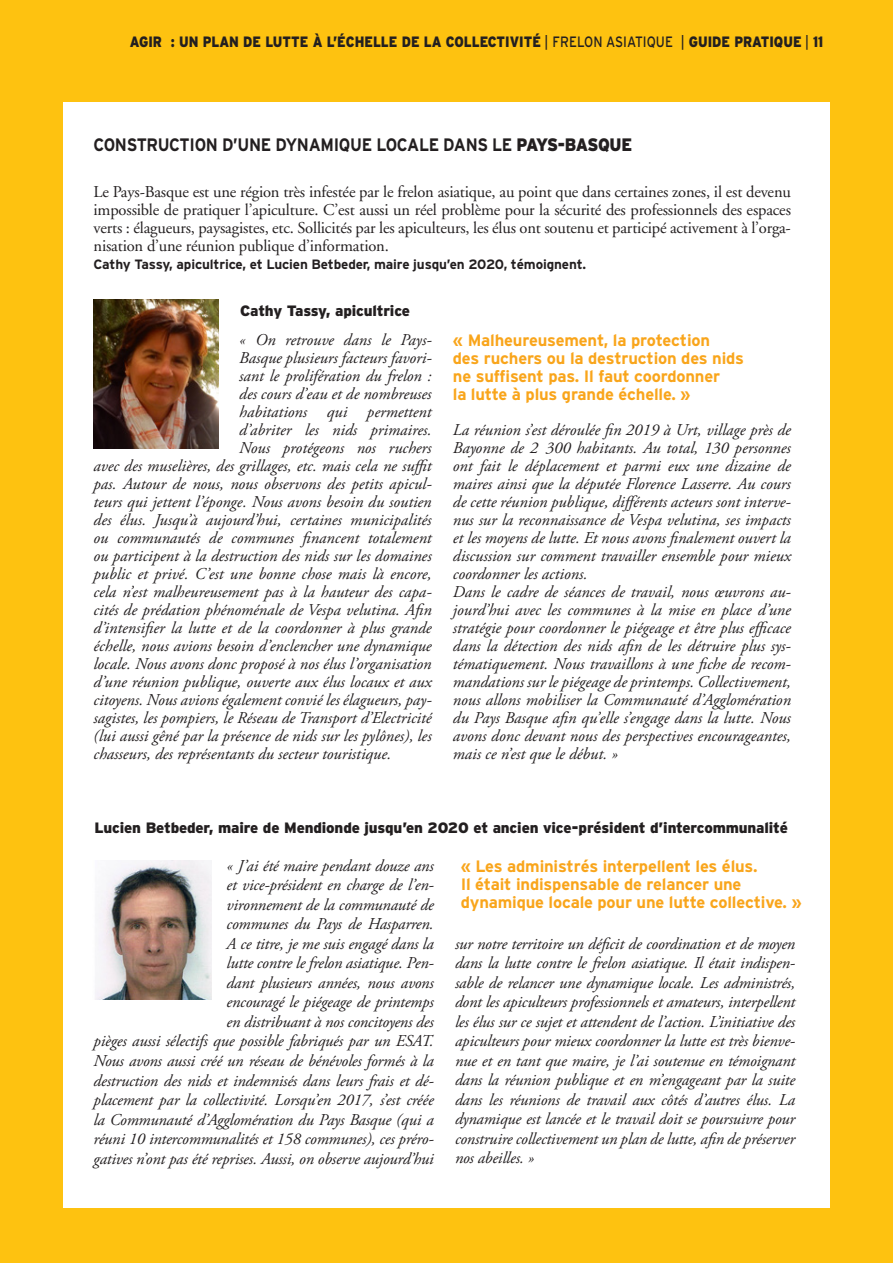
<style>
.page{position:relative;width:893px;height:1263px;background:#fec210}
.page>*{position:absolute;margin:0;border:0;box-sizing:border-box;transform-origin:0 0}
.t1{font:700 18px "Interstate";letter-spacing:-.02em;color:#231f20;scale:.9 1}
.texte_standard{font:italic 16.5px/19.5px "Adobe Garamond Pro";color:#231f20;text-align:justify}
.texte_standard-2{font:16.5px/18px "Adobe Garamond";letter-spacing:-.01em;color:#231f20;text-align:justify}
.texte_standard-3{font:700 16.5px/18px "Interstate";letter-spacing:-.01em;color:#f9a51b}
.texte_standard-4{font:900 15px "Interstate";letter-spacing:-.01em;color:#231f20}
.texte_standard-5{font:900 15px "Interstate";letter-spacing:-.01em;color:#231f20;scale:.86 1}
.texte_standard-6{font:700 13.5px "Interstate";letter-spacing:-.01em;color:#231f20}
.s1{font-weight:400}
.s2{font-family:"Interstate Condensed"}
.s3{font-weight:900}
</style>
<div class="page">
<div style="left:64px;top:102px;width:766px;height:1106px;background:#fff"></div>
<img style="left:94px;top:300px;width:124px;height:149px">
<img style="left:95px;top:860px;width:116px;height:139px">
<p class="texte_standard-5" style="left:130px;top:33px;width:808px">AGIR : UN PLAN DE LUTTE À L’ÉCHELLE DE LA COLLECTIVITÉ <span class="s1">| FRELON ASIATIQUE |</span> GUIDE PRATIQUE <span class="s1">|</span> <span class="s2">11</span></p>
<p class="t1" style="left:94px;top:134px;width:600px">CONSTRUCTION D’UNE DYNAMIQUE LOCALE DANS LE <span class="s3">PAYS-BASQUE</span></p>
<p class="texte_standard-2" style="left:94px;top:183px;width:699px">Le Pays-Basque est une région très infestée par le frelon asiatique, au point que dans certaines zones, il est devenu impossible de pratiquer l’apiculture. C’est aussi un réel problème pour la sécurité des professionnels des espaces verts : élagueurs, paysagistes, etc. Sollicités par les apiculteurs, les élus ont soutenu et participé activement à l’orga&shy;nisation d’une réunion publique d’information.</p>
<p class="texte_standard-6" style="left:94px;top:257px;width:494px">Cathy Tassy, apicultrice, et Lucien Betbeder, maire jusqu’en 2020, témoignent.</p>
<p class="texte_standard-4" style="left:240px;top:302px;width:171px">Cathy Tassy, apicultrice</p>
<p class="texte_standard" style="left:239px;top:330px;width:194px">« On retrouve dans le Pays-</p>
<p class="texte_standard" style="left:239px;top:348px;width:194px">Basque plusieurs facteurs favori-</p>
<p class="texte_standard" style="left:239px;top:366px;width:194px">sant le prolifération du frelon :</p>
<p class="texte_standard" style="left:239px;top:384px;width:194px">des cours d’eau et de nombreuses</p>
<p class="texte_standard" style="left:239px;top:402px;width:194px">habitations qui permettent</p>
<p class="texte_standard" style="left:239px;top:420px;width:194px">d’abriter les nids primaires.</p>
<p class="texte_standard" style="left:239px;top:438px;width:194px">Nous protégeons nos ruchers</p>
<p class="texte_standard" style="left:94px;top:456px;width:340px">avec des muselières, des grillages, etc. mais cela ne suffit</p>
<p class="texte_standard" style="left:94px;top:474px;width:340px">pas. Autour de nous, nous observons des petits apicul-</p>
<p class="texte_standard" style="left:94px;top:492px;width:340px">teurs qui jettent l’éponge. Nous avons besoin du soutien</p>
<p class="texte_standard" style="left:94px;top:510px;width:340px">des élus. Jusqu’à aujourd’hui, certaines municipalités</p>
<p class="texte_standard" style="left:94px;top:528px;width:340px">ou communautés de communes financent totalement</p>
<p class="texte_standard" style="left:94px;top:546px;width:340px">ou participent à la destruction des nids sur les domaines</p>
<p class="texte_standard" style="left:94px;top:564px;width:340px">public et privé. C’est une bonne chose mais là encore,</p>
<p class="texte_standard" style="left:94px;top:582px;width:340px">cela n’est malheureusement pas à la hauteur des capa-</p>
<p class="texte_standard" style="left:94px;top:600px;width:340px">cités de prédation phénoménale de Vespa velutina. Afin</p>
<p class="texte_standard" style="left:94px;top:618px;width:339px">d’intensifier la lutte et de la coordonner à plus grande</p>
<p class="texte_standard" style="left:94px;top:636px;width:340px">échelle, nous avions besoin d’enclencher une dynamique</p>
<p class="texte_standard" style="left:94px;top:654px;width:339px">locale. Nous avons donc proposé à nos élus l’organisation</p>
<p class="texte_standard" style="left:94px;top:672px;width:340px">d’une réunion publique, ouverte aux élus locaux et aux</p>
<p class="texte_standard" style="left:94px;top:690px;width:340px">citoyens. Nous avions également convié les élagueurs, pay-</p>
<p class="texte_standard" style="left:94px;top:708px;width:340px">sagistes, les pompiers, le Réseau de Transport d’Electricité</p>
<p class="texte_standard" style="left:94px;top:726px;width:340px">(lui aussi gêné par la présence de nids sur les pylônes), les</p>
<p class="texte_standard" style="left:94px;top:744px;width:299px">chasseurs, des représentants du secteur touristique.</p>
<p class="texte_standard-3" style="left:453px;top:331px;width:259px">« Malheureusement, la protection</p>
<p class="texte_standard-3" style="left:453px;top:349px;width:293px">des ruchers ou la destruction des nids ne suffisent pas. Il faut coordonner</p>
<p class="texte_standard-3" style="left:453px;top:385px;width:239px">la lutte à plus grande échelle. »</p>
<p class="texte_standard" style="left:453px;top:421px;width:340px;line-height:18px">La réunion s’est déroulée fin 2019 à Urt, village près de Bayonne de 2 300 habitants. Au total, 130 personnes ont fait le déplacement et parmi eux une dizaine de maires ainsi que la députée Florence Lasserre. Au cours de cette réunion publique, différents acteurs sont interve&shy;nus sur la reconnaissance de Vespa velutina, ses impacts et les moyens de lutte. Et nous avons finalement ouvert la discussion sur comment travailler ensemble pour mieux coordonner les actions.</p>
<p class="texte_standard" style="left:453px;top:583px;width:340px;line-height:18px">Dans le cadre de séances de travail, nous œuvrons au&shy;jourd’hui avec les communes à la mise en place d’une stratégie pour coordonner le piégeage et être plus efficace dans la détection des nids afin de les détruire plus sys&shy;tématiquement. Nous travaillons à une fiche de recom&shy;mandations sur le piégeage de printemps. Collectivement, nous allons mobiliser la Communauté d’Agglomération du Pays Basque afin qu’elle s’engage dans la lutte. Nous avons donc devant nous des perspectives encourageantes, mais ce n’est que le début. »</p>
<p class="texte_standard-4" style="left:95px;top:819px;width:695px">Lucien Betbeder, maire de Mendionde jusqu’en 2020 et ancien vice-président d’intercommunalité</p>
<p class="texte_standard-3" style="left:461px;top:857px;width:298px">« Les administrés interpellent les élus.</p>
<p class="texte_standard-3" style="left:461px;top:875px;width:282px">Il était indispensable de relancer une</p>
<p class="texte_standard-3" style="left:461px;top:893px;width:343px">dynamique locale pour une lutte collective. »</p>
<p class="texte_standard" style="left:455px;top:934px;width:342px">sur notre territoire un déficit de coordination et de moyen dans la lutte contre le frelon asiatique. Il était indispen&shy;sable de relancer une dynamique locale. Les administrés, dont les apiculteurs professionnels et amateurs, interpellent les élus sur ce sujet et attendent de l’action. L’initiative des apiculteurs pour mieux coordonner la lutte est très bienve&shy;nue et en tant que maire, je l’ai soutenue en témoignant dans la réunion publique et en m’engageant par la suite dans les réunions de travail aux côtés d’autres élus. La dynamique est lancée et le travail doit se poursuivre pour construire collectivement un plan de lutte, afin de préserver nos abeilles. »</p>
<p class="texte_standard" style="left:94px;top:856px;width:342px;text-align:right">« J’ai été maire pendant douze ans<br>et vice-président en charge de l’en-<br>vironnement de la communauté de<br>communes du Pays de Hasparren.<br>A ce titre, je me suis engagé dans la<br>lutte contre le frelon asiatique. Pen-<br>dant plusieurs années, nous avons<br>encouragé le piégeage de printemps<br>en distribuant à nos concitoyens des<br>pièges aussi sélectifs que possible fabriqués par un ESAT.<br>Nous avons aussi créé un réseau de bénévoles formés à la destruction des nids et indemnisés dans leurs frais et dé&shy;placement par la collectivité. Lorsqu’en 2017, s’est créée la Communauté d’Agglomération du Pays Basque (qui a réuni 10 intercommunalités et 158 communes), ces préro&shy;gatives n’ont pas été reprises. Aussi, on observe aujourd’hui</p>
</div>
